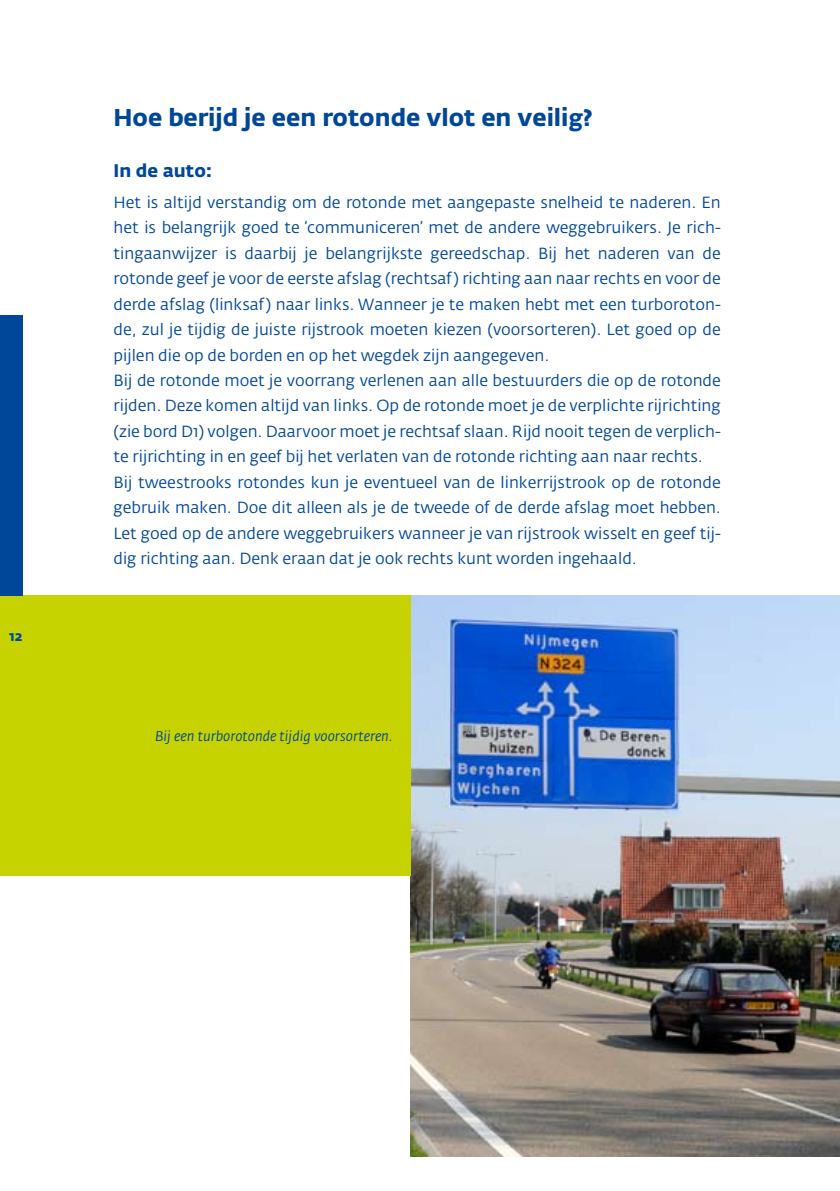
<style>
.page{position:relative;width:840px;height:1191px;background:#fff}
.page>*{position:absolute;margin:0;border:0;box-sizing:border-box;transform-origin:0 0}
.t1{font:700 24px "Fedra Sans Alt Std";color:#004799}
.t2{font:700 18px "Fedra Sans Alt Std";color:#004799}
.t3{font:16px/25.4px "Fedra Sans Alt Std";color:#004799}
.t4{font:italic 14px "Fedra Sans Alt Std";color:#004799}
.t5{font:700 14px "Fedra Sans Alt Std";color:#004799}
</style>
<div class="page">
<img style="left:410px;top:595px;width:429px;height:562px">
<div style="left:0;top:595px;width:410px;height:281px;background:#c7d300"></div>
<div style="left:0;top:315px;width:23px;height:280px;background:#004799"></div>
<p class="t5" style="left:9px;top:627px;width:15px">12</p>
<h1 class="t1" style="left:113px;top:103px;width:480px">Hoe berijd je een rotonde vlot en veilig?</h1>
<p class="t2" style="left:113px;top:160px;width:100px">In de auto:</p>
<p class="t3" style="left:113px;top:189px;width:608px">Het is altijd verstandig om de rotonde met aangepaste snelheid te naderen. En het is belangrijk goed te ‘communiceren’ met de andere weggebruikers. Je rich&shy;tingaanwijzer is daarbij je belangrijkste gereedschap. Bij het naderen van de rotonde geef je voor de eerste afslag (rechtsaf) richting aan naar rechts en voor de derde afslag (linksaf) naar links. Wanneer je te maken hebt met een turboroton&shy;de, zul je tijdig de juiste rijstrook moeten kiezen (voorsorteren). Let goed op de pijlen die op de borden en op het wegdek zijn aangegeven.<br>Bij de rotonde moet je voorrang verlenen aan alle bestuurders die op de rotonde rijden. Deze komen altijd van links. Op de rotonde moet je de verplichte rijrichting (zie bord D1) volgen. Daarvoor moet je rechtsaf slaan. Rijd nooit tegen de verplich&shy;te rijrichting in en geef bij het verlaten van de rotonde richting aan naar rechts.<br>Bij tweestrooks rotondes kun je eventueel van de linkerrijstrook op de rotonde gebruik maken. Doe dit alleen als je de tweede of de derde afslag moet hebben.<br>Let goed op de andere weggebruikers wanneer je van rijstrook wisselt en geef tij&shy;dig richting aan. Denk eraan dat je ook rechts kunt worden ingehaald.</p>
<p class="t4" style="left:155px;top:727px;width:239px">Bij een turborotonde tijdig voorsorteren.</p>
</div>
